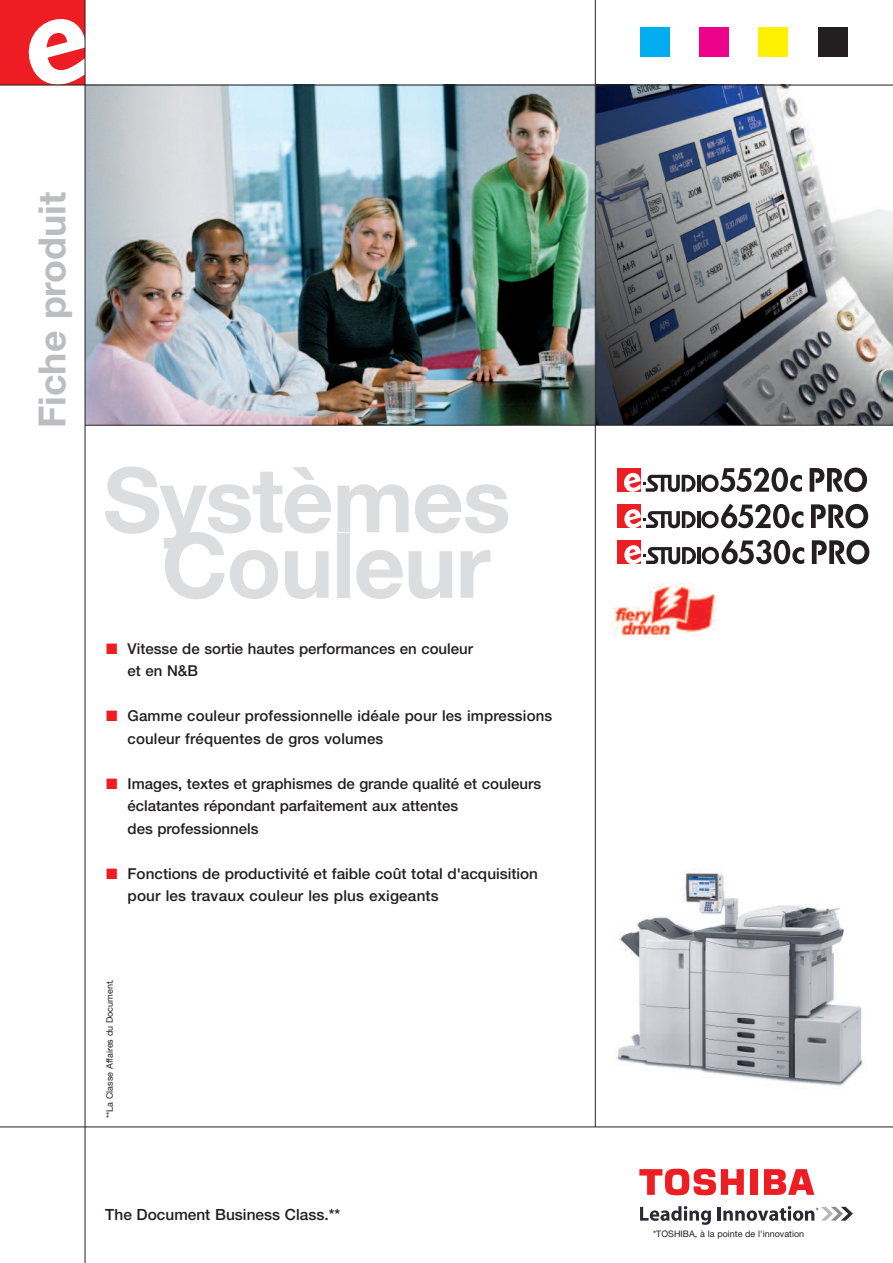
<style>
.page{position:relative;width:893px;height:1263px;background:#fff}
.page>*{position:absolute;margin:0;border:0;box-sizing:border-box;transform-origin:0 0}
.t1{font:700 90px/65.6px "Helvetica Neue";letter-spacing:-.015em;color:#dcdddf;text-align:center}
.t2{font:37.5px "Helvetica Neue Bold TT";color:#bcbdc0}
.t3{font:500 15.45px "Helvetica Neue";color:#231f20}
.t4{font:500 15px/22.5px "Helvetica Neue";color:#231f20}
.t5{font:9px "Helvetica Neue";color:#231f20}
.s1{color:#ee1d23}
</style>
<div class="page">
<img style="left:86px;top:86px;width:807px;height:339px">
<div style="left:617px;top:468px;width:23px;height:24px;background:#ee1d23"></div>
<svg style="left:624px;top:467px;width:178px;height:25px"></svg>
<svg style="left:810px;top:467px;width:57px;height:25px"></svg>
<div style="left:617px;top:504px;width:24px;height:24px;background:#ee1d23"></div>
<svg style="left:624px;top:504px;width:179px;height:24px"></svg>
<svg style="left:811px;top:504px;width:57px;height:24px"></svg>
<div style="left:617px;top:540px;width:24px;height:24px;background:#ee1d23"></div>
<hr style="left:697px;top:547px;width:4px;height:17px;background:#231f20">
<svg style="left:624px;top:545px;width:72px;height:19px"></svg>
<svg style="left:702px;top:539px;width:102px;height:25px"></svg>
<svg style="left:812px;top:540px;width:57px;height:24px"></svg>
<img style="left:613px;top:583px;width:104px;height:54px">
<div style="left:640px;top:27px;width:30px;height:30px;background:#00aeef"></div>
<div style="left:699px;top:27px;width:30px;height:30px;background:#ed028c"></div>
<div style="left:758px;top:27px;width:30px;height:30px;background:#fff101"></div>
<div style="left:818px;top:27px;width:29px;height:30px;background:#231f20"></div>
<hr style="left:0;top:1126px;width:893px;height:1px;background:#231f20">
<div style="left:0;top:0;width:85px;height:85px;background:#ee1d23"></div>
<hr style="left:85px;top:425px;width:808px;height:1px;background:#231f20">
<svg style="left:29px;top:19px;width:56px;height:66px"></svg>
<hr style="left:0;top:85px;width:893px;height:1px;background:#231f20">
<hr style="left:85px;top:0;width:1px;height:1263px;background:#231f20">
<hr style="left:595px;top:0;width:1px;height:1127px;background:#231f20">
<img style="left:616px;top:869px;width:247px;height:217px">
<svg style="left:640px;top:1206px;width:71px;height:19px"></svg>
<div style="left:750px;top:1169px;width:7px;height:26px;background:#ee1d23"></div>
<svg style="left:764px;top:1169px;width:50px;height:26px"></svg>
<svg style="left:639px;top:1169px;width:105px;height:26px"></svg>
<svg style="left:718px;top:1206px;width:135px;height:15px"></svg>
<h2 class="t2" style="left:29px;top:428px;width:238px;rotate:-90deg">Fiche produit</h2>
<h1 class="t1" style="left:103px;top:475px;width:409px">Systèmes<br>Couleur</h1>
<p class="t4" style="left:128px;top:639px;width:347px;text-indent:-21px"><span class="s1">■</span> Vitesse de sortie hautes performances en couleur et en N&amp;B</p>
<p class="t4" style="left:128px;top:706px;width:426px;text-indent:-21px"><span class="s1">■</span> Gamme couleur professionnelle idéale pour les impressions couleur fréquentes de gros volumes</p>
<p class="t4" style="left:128px;top:774px;width:415px;text-indent:-21px"><span class="s1">■</span> Images, textes et graphismes de grande qualité et couleurs éclatantes répondant parfaitement aux attentes<br>des professionnels</p>
<p class="t4" style="left:128px;top:864px;width:412px;text-indent:-21px"><span class="s1">■</span> Fonctions de productivité et faible coût total d'acquisition pour les travaux couleur les plus exigeants</p>
<p class="t5" style="left:106px;top:1118px;width:140px;rotate:-90deg">**La Classe Affaires du Document.</p>
<p class="t3" style="left:105px;top:1209px;width:236px">The Document Business Class.**</p>
<p class="t5" style="left:653px;top:1230px;width:153px">*TOSHIBA, à la pointe de l'innovation</p>
</div>
